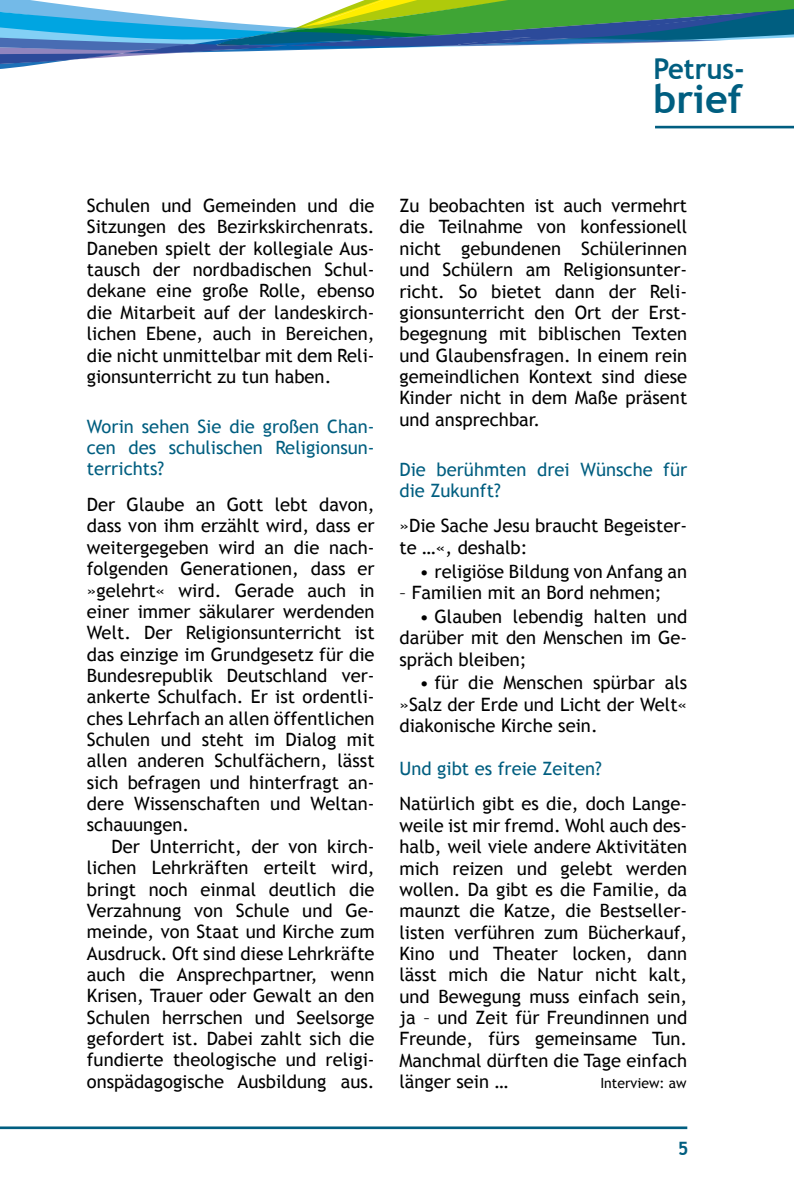
<style>
.page{position:relative;width:794px;height:1191px;background:#fff}
.page>*{position:absolute;margin:0;border:0;box-sizing:border-box;transform-origin:0 0}
.t1{font:700 39.55px "Trebuchet MS";color:#005e80}
.t2{font:700 28.88px "Trebuchet MS";color:#005e80;scale:.95 1}
.t3{font:18.38px/21.3px "Trebuchet MS";color:#000;text-align:justify}
.t4{font:18.38px/21.3px "Trebuchet MS";color:#005e80;text-align:justify}
.t5{font:700 18.38px "Trebuchet MS";color:#005e80}
.t6{font:14px "Trebuchet MS";color:#000}
</style>
<div class="page">
<svg style="left:0;top:0;width:794px;height:69px"></svg>
<hr style="left:0;top:1126px;width:687px;height:3px;background:#005e80">
<hr style="left:655px;top:126px;width:139px;height:2px;background:#005e80">
<h2 class="t2" style="left:653px;top:50px;width:97px">Petrus-</h2>
<h1 class="t1" style="left:653px;top:74px;width:90px">brief</h1>
<p class="t3" style="left:87px;top:195px;width:289px;text-align:left">Schulen und Gemeinden und die Sitzungen des Bezirkskirchenrats.<br>Daneben spielt der kollegiale Aus&shy;tausch der nordbadischen Schul&shy;dekane eine große Rolle, ebenso die Mitarbeit auf der landeskirch&shy;lichen Ebene, auch in Bereichen, die nicht unmittelbar mit dem Reli&shy;gionsunterricht zu tun haben.</p>
<p class="t4" style="left:87px;top:416px;width:289px">Worin sehen Sie die großen Chan&shy;cen des schulischen Religionsun&shy;terrichts?</p>
<p class="t3" style="left:87px;top:494px;width:289px">Der Glaube an Gott lebt davon, dass von ihm erzählt wird, dass er weitergegeben wird an die nach&shy;folgenden Generationen, dass er »gelehrt« wird. Gerade auch in einer immer säkularer werdenden Welt. Der Religionsunterricht ist das einzige im Grundgesetz für die Bundesrepublik Deutschland ver&shy;ankerte Schulfach. Er ist ordentli&shy;ches Lehrfach an allen öffentlichen Schulen und steht im Dialog mit allen anderen Schulfächern, lässt sich befragen und hinterfragt an&shy;dere Wissenschaften und Weltan&shy;schauungen.</p>
<p class="t3" style="left:87px;top:836px;width:289px;text-indent:25px">Der Unterricht, der von kirch&shy;lichen Lehrkräften erteilt wird, bringt noch einmal deutlich die Verzahnung von Schule und Ge&shy;meinde, von Staat und Kirche zum Ausdruck. Oft sind diese Lehrkräfte auch die Ansprechpartner, wenn Krisen, Trauer oder Gewalt an den Schulen herrschen und Seelsorge gefordert ist. Dabei zahlt sich die fundierte theologische und religi&shy;onspädagogische Ausbildung aus.</p>
<p class="t3" style="left:399px;top:195px;width:289px;text-align:left">Zu beobachten ist auch vermehrt die Teilnahme von konfessionell nicht gebundenen Schülerinnen und Schülern am Religionsunter&shy;richt. So bietet dann der Reli&shy;gionsunterricht den Ort der Erst&shy;begegnung mit biblischen Texten und Glaubensfragen. In einem rein gemeindlichen Kontext sind diese<br>Kinder nicht in dem Maße präsent und ansprechbar.</p>
<p class="t4" style="left:399px;top:458px;width:289px">Die berühmten drei Wünsche für die Zukunft?</p>
<p class="t3" style="left:399px;top:515px;width:289px">»Die Sache Jesu braucht Begeister&shy;te …«, deshalb:</p>
<p class="t3" style="left:419px;top:561px;width:269px">• religiöse Bildung von Anfang an</p>
<p class="t3" style="left:399px;top:582px;width:264px">– Familien mit an Bord nehmen;</p>
<p class="t3" style="left:399px;top:606px;width:289px;text-indent:20px">• Glauben lebendig halten und darüber mit den Menschen im Ge&shy;spräch bleiben;</p>
<p class="t3" style="left:399px;top:672px;width:289px;text-indent:20px">• für die Menschen spürbar als »Salz der Erde und Licht der Welt« diakonische Kirche sein.</p>
<p class="t4" style="left:399px;top:758px;width:204px">Und gibt es freie Zeiten?</p>
<p class="t3" style="left:399px;top:793px;width:289px">Natürlich gibt es die, doch Lange&shy;weile ist mir fremd. Wohl auch des&shy;halb, weil viele andere Aktivitäten mich reizen und gelebt werden wollen. Da gibt es die Familie, da maunzt die Katze, die Bestseller&shy;listen verführen zum Bücherkauf, Kino und Theater locken, dann lässt mich die Natur nicht kalt, und Bewegung muss einfach sein, ja – und Zeit für Freundinnen und Freunde, fürs gemeinsame Tun.<br>Manchmal dürften die Tage einfach länger sein …</p>
<p class="t6" style="left:600px;top:1074px;width:88px">Interview: aw</p>
<p class="t5" style="left:678px;top:1136px;width:12px">5</p>
</div>
